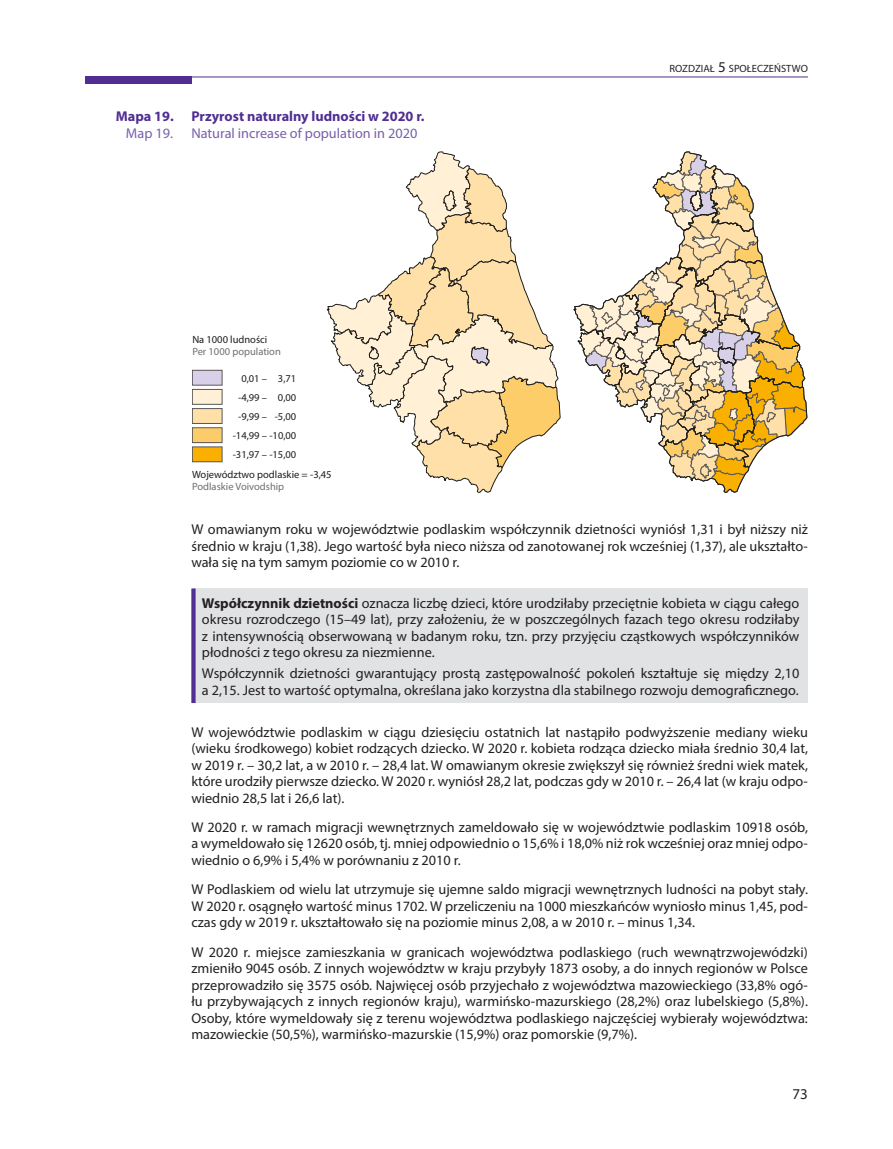
<style>
.page{position:relative;width:893px;height:1149px;background:#fff}
.page>*{position:absolute;margin:0;border:0;box-sizing:border-box;transform-origin:0 0}
.t1{font:15px "Myriad Pro";color:#231f20}
.Tekst_podstawowy_PL{font:14.25px/16.5px "Myriad Pro";color:#231f20;text-align:justify}
.Apla{font:14.25px/16.5px "Myriad Pro";color:#231f20;text-align:justify}
.Tekst_podstawowy_-_p{font:14.25px/16.5px "Myriad Pro";color:#231f20;text-align:justify}
.Tytuł_mapy_PL{font:700 14.25px "Myriad Pro";color:#502e92}
.Tytuł_mapy_ANG{font:14.25px "Myriad Pro";color:#7960aa}
.t2{font:10.5px/12px "Myriad Pro";color:#1d1d1b}
.t3{font:10.5px/12px "Myriad Pro";color:#706f6f}
.t4{font:10.5px "Myriad Pro";color:#231f20}
.s1{color:#1d1d1b}
.s2{color:#706f6f}
.s3{font-size:15px}
.s4{font-weight:700}
</style>
<div class="page">
<div style="left:85px;top:77px;width:106px;height:7px;background:#502e92"></div>
<hr style="left:191px;top:77px;width:617px;height:1px;background:#502e92">
<div style="left:193px;top:588px;width:615px;height:114px;background:#e1e2e4"></div>
<div style="left:191px;top:588px;width:5px;height:114px;background:#502e92"></div>
<div style="left:192px;top:370px;width:30px;height:15px;background:#d8d0e8"></div>
<div style="left:192px;top:370px;width:30px;height:15px;border:1px solid #575756"></div>
<div style="left:192px;top:389px;width:30px;height:15px;background:#fff0d6"></div>
<div style="left:192px;top:389px;width:30px;height:15px;border:1px solid #575756"></div>
<div style="left:192px;top:408px;width:30px;height:15px;background:#ffe0a9"></div>
<div style="left:192px;top:408px;width:30px;height:15px;border:1px solid #575756"></div>
<div style="left:192px;top:427px;width:30px;height:15px;background:#fdcc6a"></div>
<div style="left:192px;top:427px;width:30px;height:15px;border:1px solid #575756"></div>
<div style="left:192px;top:447px;width:30px;height:14px;background:#f9b000"></div>
<div style="left:192px;top:446px;width:30px;height:16px;border:1px solid #575756"></div>
<svg style="left:327px;top:151px;width:234px;height:341px"></svg>
<svg style="left:573px;top:151px;width:234px;height:341px"></svg>
<p class="Tytuł_mapy_PL" style="left:116px;top:107px;width:310px">Mapa 19. Przyrost naturalny ludności w 2020 r.</p>
<p class="Tytuł_mapy_ANG" style="left:126px;top:124px;width:49px">Map 19.</p>
<p class="Tytuł_mapy_ANG" style="left:191px;top:124px;width:227px">Natural increase of population in 2020</p>
<p class="t3" style="left:192px;top:333px;width:90px"><span class="s1">Na 1000 ludności<br></span>Per 1000 population</p>
<p class="t2" style="left:278px;top:391px;width:20px">0,00</p>
<p class="t2" style="left:241px;top:372px;width:27px">0,01 –</p>
<p class="t2" style="left:238px;top:391px;width:31px">-4,99 –</p>
<p class="t2" style="left:238px;top:410px;width:31px">-9,99 –</p>
<p class="t2" style="left:233px;top:429px;width:65px">-14,99 – -10,00</p>
<p class="t2" style="left:233px;top:448px;width:65px">-31,97 – -15,00</p>
<p class="t2" style="left:278px;top:372px;width:20px">3,71</p>
<p class="t2" style="left:275px;top:410px;width:23px">-5,00</p>
<p class="t2" style="left:192px;top:468px;width:141px">Województwo podlaskie = -3,45<br><span class="s2">Podlaskie Voivodship</span></p>
<p class="t4" style="left:669px;top:62px;width:140px">ROZDZIAŁ <span class="s3">5</span> SPOŁECZEŃSTWO</p>
<p class="Tekst_podstawowy_-_p" style="left:191px;top:520px;width:618px">W omawianym roku w województwie podlaskim współczynnik dzietności wyniósł 1,31 i był niższy niż średnio w kraju (1,38). Jego wartość była nieco niższa od zanotowanej rok wcześniej (1,37), ale ukształto&shy;wała się na tym samym poziomie co w 2010 r.</p>
<p class="Apla" style="left:202px;top:594px;width:599px"><span class="s4">Współczynnik dzietności</span> oznacza liczbę dzieci, które urodziłaby przeciętnie kobieta w ciągu całego okresu rozrodczego (15–49 lat), przy założeniu, że w poszczególnych fazach tego okresu rodziłaby z intensywnością obserwowaną w badanym roku, tzn. przy przyjęciu cząstkowych współczynników płodności z tego okresu za niezmienne.</p>
<p class="Apla" style="left:202px;top:664px;width:599px">Współczynnik dzietności gwarantujący prostą zastępowalność pokoleń kształtuje się między 2,10 a 2,15. Jest to wartość optymalna, określana jako korzystna dla stabilnego rozwoju demograficznego.</p>
<p class="Tekst_podstawowy_PL" style="left:191px;top:723px;width:618px">W województwie podlaskim w ciągu dziesięciu ostatnich lat nastąpiło podwyższenie mediany wieku (wieku środkowego) kobiet rodzących dziecko. W 2020 r. kobieta rodząca dziecko miała średnio 30,4 lat, w 2019 r. – 30,2 lat, a w 2010 r. – 28,4 lat. W omawianym okresie zwiększył się również średni wiek matek, które urodziły pierwsze dziecko. W 2020 r. wyniósł 28,2 lat, podczas gdy w 2010 r. – 26,4 lat (w kraju odpo&shy;wiednio 28,5 lat i 26,6 lat).</p>
<p class="Tekst_podstawowy_PL" style="left:191px;top:818px;width:618px">W 2020 r. w ramach migracji wewnętrznych zameldowało się w województwie podlaskim 10918 osób, a wymeldowało się 12620 osób, tj. mniej odpowiednio o 15,6% i 18,0% niż rok wcześniej oraz mniej odpo&shy;wiednio o 6,9% i 5,4% w porównaniu z 2010 r.</p>
<p class="Tekst_podstawowy_PL" style="left:191px;top:880px;width:618px">W Podlaskiem od wielu lat utrzymuje się ujemne saldo migracji wewnętrznych ludności na pobyt stały.<br>W 2020 r. osągnęło wartość minus 1702. W przeliczeniu na 1000 mieszkańców wyniosło minus 1,45, pod&shy;czas gdy w 2019 r. ukształtowało się na poziomie minus 2,08, a w 2010 r. – minus 1,34.</p>
<p class="Tekst_podstawowy_PL" style="left:191px;top:942px;width:618px">W 2020 r. miejsce zamieszkania w granicach województwa podlaskiego (ruch wewnątrzwojewódzki) zmieniło 9045 osób. Z innych województw w kraju przybyły 1873 osoby, a do innych regionów w Polsce przeprowadziło się 3575 osób. Najwięcej osób przyjechało z województwa mazowieckiego (33,8% ogó&shy;łu przybywających z innych regionów kraju), warmińsko-mazurskiego (28,2%) oraz lubelskiego (5,8%).<br>Osoby, które wymeldowały się z terenu województwa podlaskiego najczęściej wybierały województwa: mazowieckie (50,5%), warmińsko-mazurskie (15,9%) oraz pomorskie (9,7%).</p>
<p class="t1" style="left:792px;top:1083px;width:17px">73</p>
</div>
